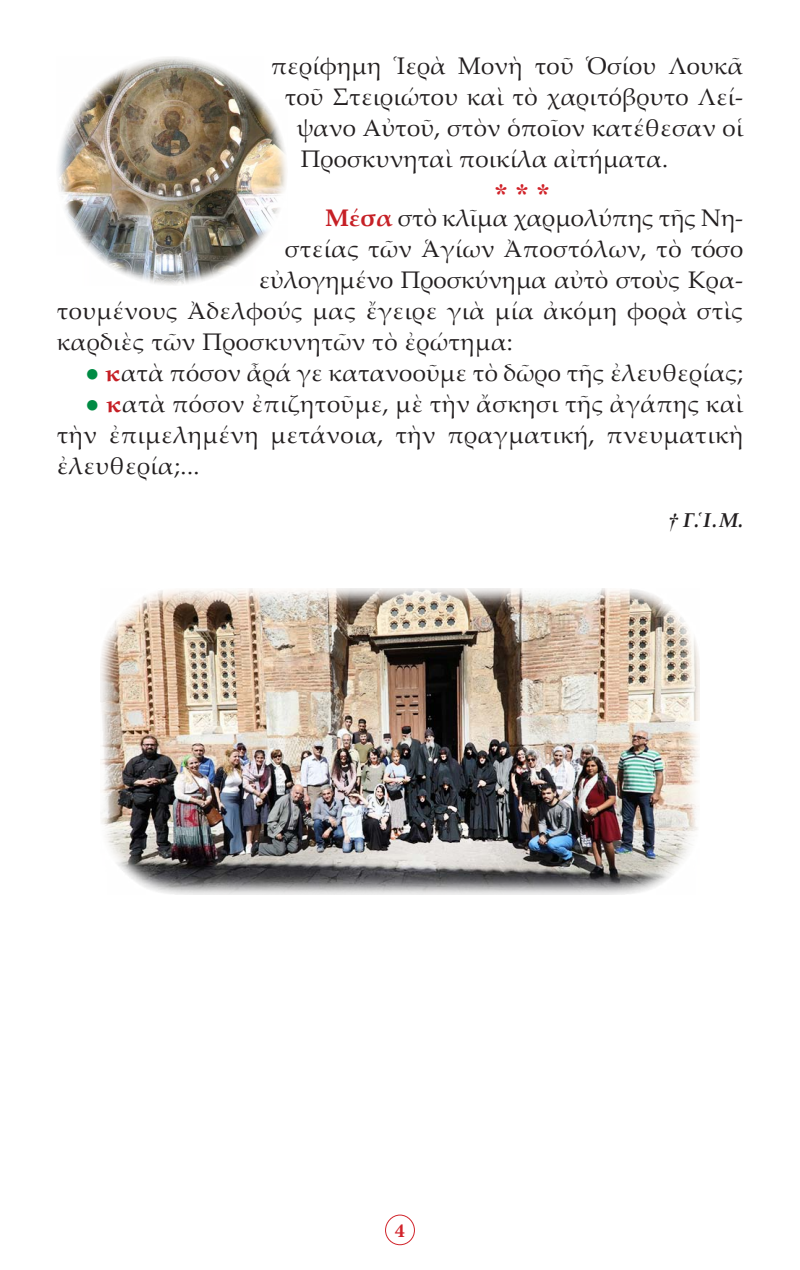
<style>
.page{position:relative;width:800px;height:1270px;background:#fff}
.page>*{position:absolute;margin:0;border:0;box-sizing:border-box;transform-origin:0 0}
.t1{font:28px "CTOS New Times Bold Test 1";color:#d1232a}
.t2{font:24px/31px "Palatino Linotype";letter-spacing:.01em;color:#231f20;text-align:justify}
.t3{font:italic 700 20px "Palatino Linotype";color:#231f20}
.t4{font:700 20px "Minion Pro";color:#d1232a}
.s1{font-weight:700;color:#c62026}
.s2{font-weight:700;color:#008b44}
.s3{font-family:"CTOS New Times Bold Italic Test 1";font-weight:400;font-style:normal}
.s4{font-style:normal}
</style>
<div class="page">
<div style="left:385px;top:1215px;width:30px;height:30px;border:1px solid #d1232a;border-radius:50%"></div>
<img style="left:101px;top:588px;width:598px;height:306px">
<img style="left:58px;top:57px;width:229px;height:228px">
<p class="t2" style="left:271px;top:50px;width:474px">περίφημη Ἱερὰ Μονὴ τοῦ Ὁσίου Λουκᾶ</p>
<p class="t2" style="left:285px;top:81px;width:460px">τοῦ Στειριώτου καὶ τὸ χαριτόβρυτο Λεί-</p>
<p class="t2" style="left:297px;top:112px;width:448px">ψανο Αὐτοῦ, στὸν ὁποῖον κατέθεσαν οἱ</p>
<p class="t2" style="left:301px;top:143px;width:369px">Προσκυνηταὶ ποικίλα αἰτήματα.</p>
<p class="t1" style="left:494px;top:178px;width:58px">* * *</p>
<p class="t2" style="left:325px;top:202px;width:420px"><span class="s1">Μέσα</span> στὸ κλῖμα χαρμολύπης τῆς Νη-</p>
<p class="t2" style="left:285px;top:233px;width:460px">στείας τῶν Ἁγίων Ἀποστόλων, τὸ τόσο</p>
<p class="t2" style="left:259px;top:264px;width:486px">εὐλογημένο Προσκύνημα αὐτὸ στοὺς Κρα-</p>
<p class="t2" style="left:57px;top:295px;width:688px">τουμένους Ἀδελφούς μας ἔγειρε γιὰ μία ἀκόμη φορὰ στὶς</p>
<p class="t2" style="left:57px;top:326px;width:458px">καρδιὲς τῶν Προσκυνητῶν τὸ ἐρώτημα:</p>
<p class="t2" style="left:85px;top:357px;width:660px"><span class="s2">●</span> <span class="s1">κ</span>ατὰ πόσον ἆρά γε κατανοοῦμε τὸ δῶρο τῆς ἐλευθερίας;</p>
<p class="t2" style="left:57px;top:388px;width:688px;text-indent:28px"><span class="s2">●</span> <span class="s1">κ</span>ατὰ πόσον ἐπιζητοῦμε, μὲ τὴν ἄσκησι τῆς ἀγάπης καὶ τὴν ἐπιμελημένη μετάνοια, τὴν πραγματική, πνευματικὴ ἐλευθερία;...</p>
<p class="t3" style="left:668px;top:506px;width:77px"><span class="s3">†</span> Γ.<span class="s4">῾</span>Ι.Μ.</p>
<p class="t4" style="left:395px;top:1216px;width:11px">4</p>
</div>
